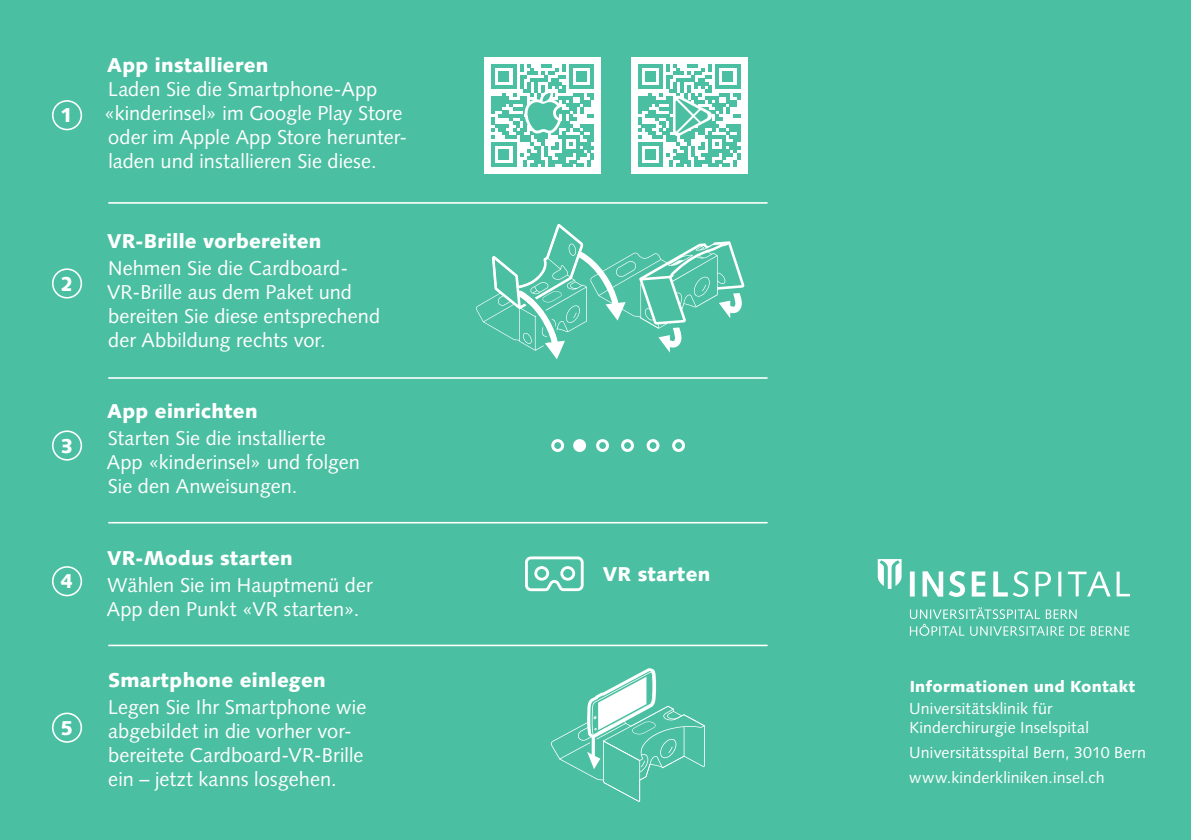
<style>
.page{position:relative;width:1191px;height:840px;background:#fff}
.page>*{position:absolute;margin:0;border:0;box-sizing:border-box;transform-origin:0 0}
.t1{font:20px/24px "Syntax LT Std";color:#fff}
.t2{font:900 20px "Syntax LT Std";letter-spacing:.015em;color:#fff}
.t3{font:16px/19.2px "Syntax LT Std";letter-spacing:.01em;color:#fff}
.t4{font:900 16px "Syntax LT Std";letter-spacing:.02em;color:#fff}
</style>
<div class="page">
<div style="left:0;top:0;width:1191px;height:839px;background:#4abfa1"></div>
<svg style="left:877px;top:559px;width:24px;height:29px"></svg>
<svg style="left:910px;top:607px;width:219px;height:28px"></svg>
<svg style="left:1035px;top:571px;width:95px;height:25px"></svg>
<svg style="left:971px;top:571px;width:14px;height:25px"></svg>
<svg style="left:922px;top:571px;width:43px;height:25px"></svg>
<hr style="left:910px;top:571px;width:4px;height:25px;background:#fff">
<svg style="left:993px;top:571px;width:35px;height:25px"></svg>
<svg style="left:550px;top:668px;width:155px;height:133px"></svg>
<svg style="left:476px;top:224px;width:268px;height:135px"></svg>
<div style="left:52px;top:100px;width:30px;height:30px;border:2px solid #fff;border-radius:50%"></div>
<div style="left:52px;top:268px;width:30px;height:30px;border:2px solid #fff;border-radius:50%"></div>
<div style="left:52px;top:430px;width:30px;height:30px;border:2px solid #fff;border-radius:50%"></div>
<div style="left:52px;top:566px;width:30px;height:30px;border:2px solid #fff;border-radius:50%"></div>
<div style="left:52px;top:712px;width:30px;height:30px;border:2px solid #fff;border-radius:50%"></div>
<svg style="left:525px;top:556px;width:59px;height:36px"></svg>
<div style="left:551px;top:439px;width:13px;height:12px;border:3px solid #fff;border-radius:50%"></div>
<div style="left:574px;top:440px;width:10px;height:10px;background:#fff;border-radius:50%"></div>
<div style="left:573px;top:439px;width:13px;height:12px;border:3px solid #fff;border-radius:50%"></div>
<div style="left:596px;top:439px;width:13px;height:12px;border:3px solid #fff;border-radius:50%"></div>
<div style="left:621px;top:439px;width:13px;height:12px;border:3px solid #fff;border-radius:50%"></div>
<div style="left:646px;top:439px;width:13px;height:12px;border:3px solid #fff;border-radius:50%"></div>
<div style="left:672px;top:439px;width:13px;height:12px;border:3px solid #fff;border-radius:50%"></div>
<hr style="left:109px;top:202px;width:658px;height:1px;background:#fff">
<hr style="left:109px;top:377px;width:658px;height:1px;background:#fff">
<hr style="left:109px;top:521px;width:658px;height:2px;background:#fff">
<hr style="left:109px;top:644px;width:658px;height:2px;background:#fff">
<div style="left:631px;top:57px;width:116px;height:117px;background:#fff"></div>
<svg style="left:638px;top:64px;width:102px;height:103px"></svg>
<div style="left:484px;top:57px;width:117px;height:117px;background:#fff"></div>
<svg style="left:491px;top:64px;width:103px;height:103px"></svg>
<p class="t2" style="left:60px;top:103px;width:14px">1</p>
<p class="t2" style="left:60px;top:271px;width:14px">2</p>
<p class="t2" style="left:61px;top:433px;width:14px">3</p>
<p class="t2" style="left:60px;top:569px;width:14px">4</p>
<p class="t2" style="left:61px;top:715px;width:14px">5</p>
<p class="t2" style="left:107px;top:53px;width:163px">App installieren</p>
<p class="t1" style="left:104px;top:77px;width:305px">Laden Sie die Smartphone-App «kinderinsel» im Google Play Store oder im Apple App Store herunter&shy;laden und installieren Sie diese.</p>
<p class="t2" style="left:107px;top:229px;width:216px">VR-Brille vorbereiten</p>
<p class="t1" style="left:107px;top:256px;width:274px">Nehmen Sie die Cardboard-<br>VR-Brille aus dem Paket und bereiten Sie diese entsprechend der Abbildung rechts vor.</p>
<p class="t2" style="left:107px;top:399px;width:152px">App einrichten</p>
<p class="t1" style="left:107px;top:426px;width:255px">Starten Sie die installierte<br>App «kinderinsel» und folgen<br>Sie den Anweisungen.</p>
<p class="t2" style="left:107px;top:545px;width:187px">VR-Modus starten</p>
<p class="t1" style="left:107px;top:572px;width:267px">Wählen Sie im Hauptmenü der<br>App den Punkt «VR starten».</p>
<p class="t2" style="left:108px;top:668px;width:219px">Smartphone einlegen</p>
<p class="t1" style="left:108px;top:694px;width:260px">Legen Sie Ihr Smartphone wie abgebildet in die vorher vor&shy;bereitete Cardboard-VR-Brille ein – jetzt kanns losgehen.</p>
<p class="t2" style="left:603px;top:562px;width:109px">VR starten</p>
<p class="t4" style="left:909px;top:676px;width:227px">Informationen und Kontakt</p>
<p class="t3" style="left:909px;top:698px;width:181px">Universitätsklinik für<br>Kinderchirurgie Inselspital</p>
<p class="t3" style="left:909px;top:740px;width:238px;line-height:24.8px">Universitätsspital Bern, 3010 Bern www.kinderkliniken.insel.ch</p>
</div>
